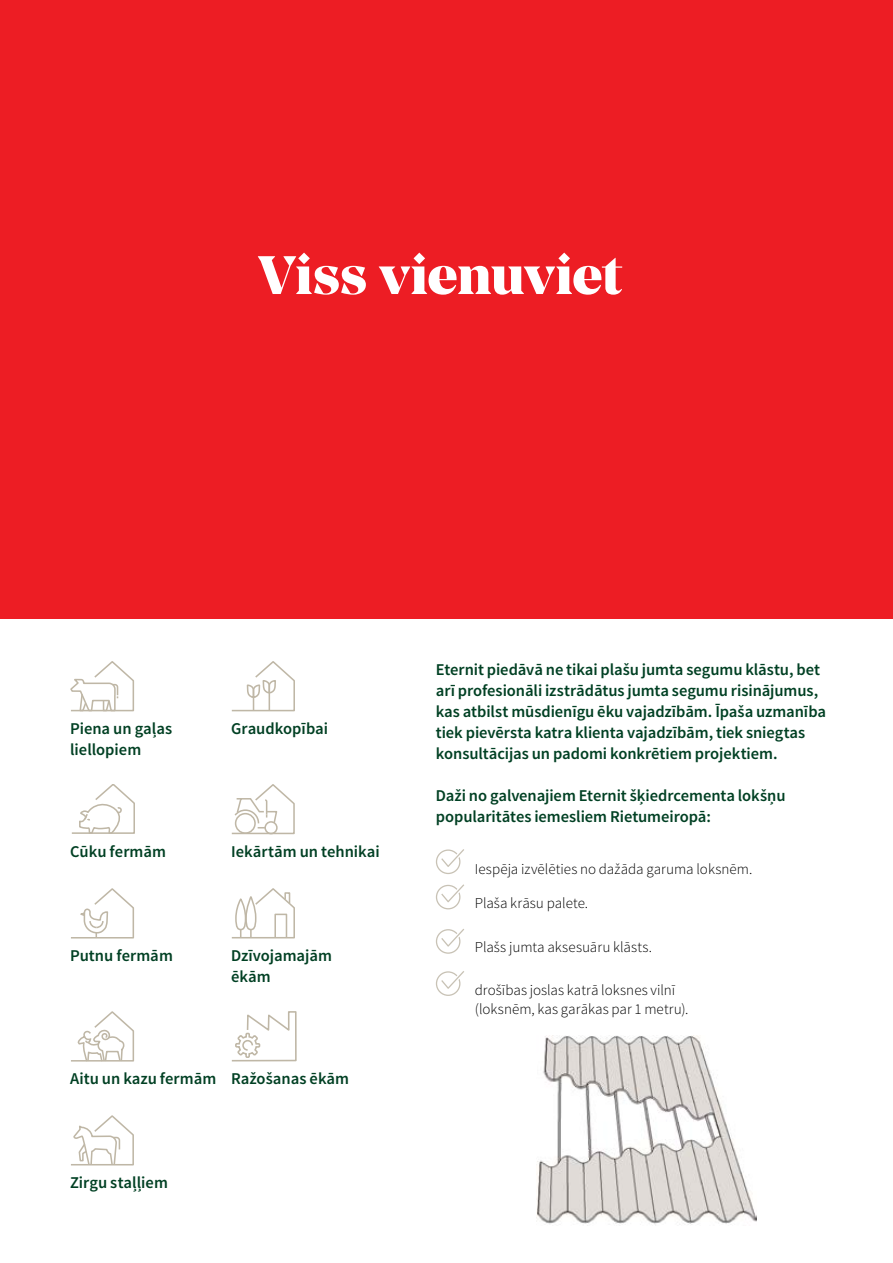
<style>
.page{position:relative;width:893px;height:1263px;background:#fff}
.page>*{position:absolute;margin:0;border:0;box-sizing:border-box;transform-origin:0 0}
.t1{font:800 54px "Manier";color:#fff}
.t2{font:600 16.5px/21px "Source Sans Pro";letter-spacing:-.005em;color:#004023}
.t3{font:300 15px/19.5px "Source Sans Pro";color:#000}
</style>
<div class="page">
<div style="left:0;top:0;width:893px;height:619px;background:#ed1d24"></div>
<svg style="left:71px;top:1115px;width:63px;height:50px"></svg>
<svg style="left:70px;top:661px;width:64px;height:50px"></svg>
<svg style="left:231px;top:661px;width:64px;height:50px"></svg>
<svg style="left:71px;top:784px;width:63px;height:50px"></svg>
<svg style="left:231px;top:784px;width:64px;height:50px"></svg>
<svg style="left:71px;top:1011px;width:63px;height:50px"></svg>
<svg style="left:231px;top:1011px;width:66px;height:50px"></svg>
<svg style="left:71px;top:888px;width:63px;height:50px"></svg>
<svg style="left:231px;top:888px;width:64px;height:50px"></svg>
<svg style="left:436px;top:849px;width:28px;height:25px"></svg>
<svg style="left:436px;top:884px;width:28px;height:25px"></svg>
<svg style="left:436px;top:929px;width:28px;height:25px"></svg>
<svg style="left:436px;top:971px;width:28px;height:25px"></svg>
<img style="left:537px;top:1035px;width:220px;height:190px">
<h1 class="t1" style="left:259px;top:243px;width:365px">Viss vienuviet</h1>
<p class="t2" style="left:70px;top:718px;width:104px">Piena un gaļas liellopiem</p>
<p class="t2" style="left:231px;top:718px;width:99px">Graudkopībai</p>
<p class="t2" style="left:70px;top:841px;width:97px">Cūku fermām</p>
<p class="t2" style="left:231px;top:841px;width:150px">Iekārtām un tehnikai</p>
<p class="t2" style="left:70px;top:945px;width:104px">Putnu fermām</p>
<p class="t2" style="left:231px;top:945px;width:102px">Dzīvojamajām ēkām</p>
<p class="t2" style="left:70px;top:1068px;width:281px">Aitu un kazu fermām Ražošanas ēkām</p>
<p class="t2" style="left:70px;top:1172px;width:99px">Zirgu staļļiem</p>
<p class="t2" style="left:436px;top:659px;width:392px">Eternit piedāvā ne tikai plašu jumta segumu klāstu, bet arī profesionāli izstrādātus jumta segumu risinājumus, kas atbilst mūsdienīgu ēku vajadzībām. Īpaša uzmanība tiek pievērsta katra klienta vajadzībām, tiek sniegtas konsultācijas un padomi konkrētiem projektiem.</p>
<p class="t2" style="left:436px;top:785px;width:351px">Daži no galvenajiem Eternit šķiedrcementa lokšņu popularitātes iemesliem Rietumeiropā:</p>
<p class="t3" style="left:475px;top:859px;width:279px">Iespēja izvēlēties no dažāda garuma loksnēm.</p>
<p class="t3" style="left:475px;top:894px;width:115px">Plaša krāsu palete.</p>
<p class="t3" style="left:475px;top:937px;width:179px">Plašs jumta aksesuāru klāsts.</p>
<p class="t3" style="left:475px;top:980px;width:215px">drošības joslas katrā loksnes vilnī (loksnēm, kas garākas par 1 metru).</p>
</div>
